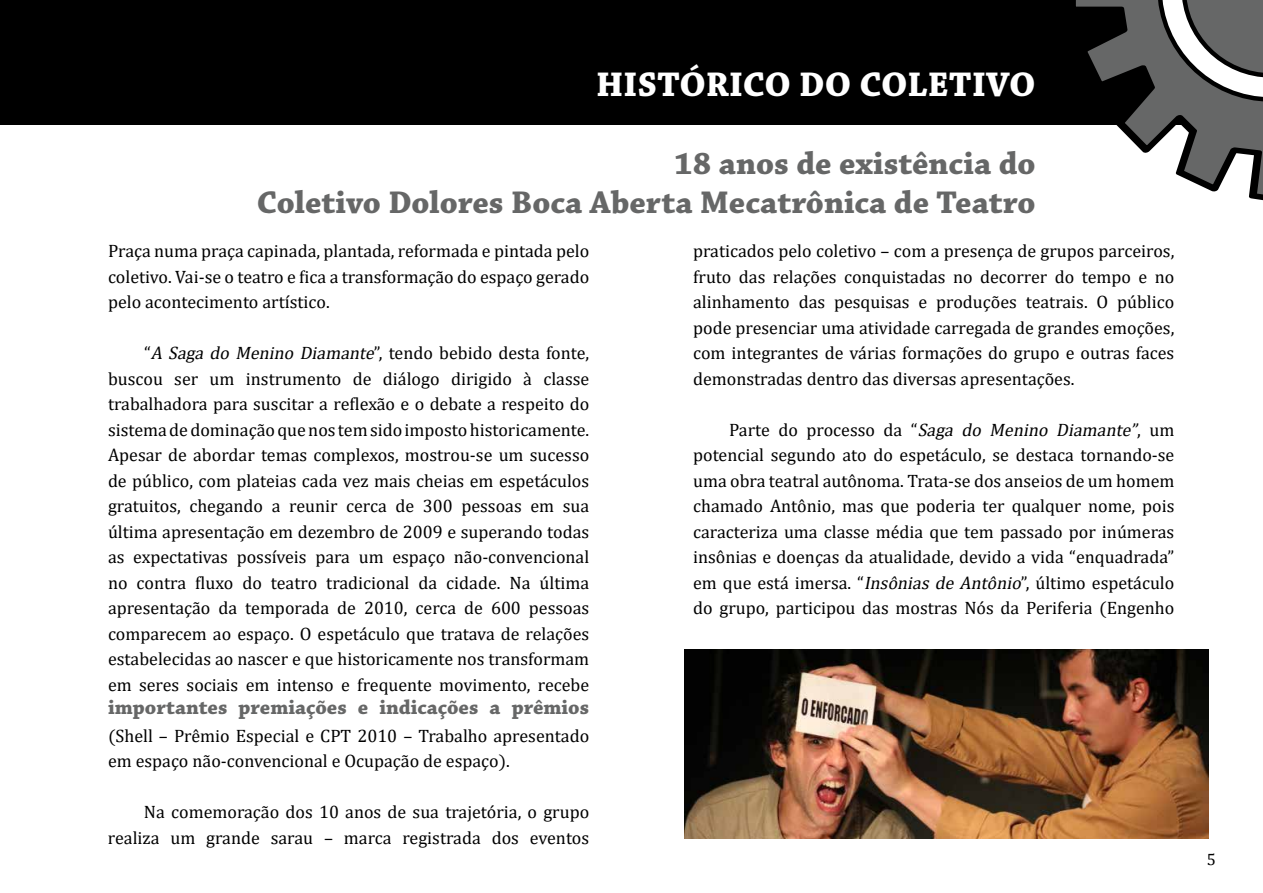
<style>
.page{position:relative;width:1263px;height:893px;background:#fff}
.page>*{position:absolute;margin:0;border:0;box-sizing:border-box;transform-origin:0 0}
.t1{font:700 36px "Chaparral Pro";color:#fff}
.t2{font:700 33px/39px "Chaparral Pro";color:#666767;text-align:right}
.t3{font:700 21px "Chaparral Pro";color:#666767}
.t4{font:18px/25.5px "Cambria Math";color:#000;text-align:justify}
.t5{font:16.5px "Cambria Math";color:#000}
.s1{font-style:italic}
</style>
<div class="page">
<div style="left:0;top:0;width:1263px;height:124px;background:#000"></div>
<svg style="left:1068px;top:0;width:195px;height:201px"></svg>
<img style="left:684px;top:650px;width:525px;height:189px">
<h1 class="t1" style="left:596px;top:63px;width:441px">HISTÓRICO DO COLETIVO</h1>
<h2 class="t2" style="left:257px;top:145px;width:780px">18 anos de existência do<br>Coletivo Dolores Boca Aberta Mecatrônica de Teatro</h2>
<p class="t4" style="left:108px;top:238px;width:483px">Praça numa praça capinada, plantada, reformada e pintada pelo coletivo. Vai-se o teatro e fica a transformação do espaço gerado pelo acontecimento artístico.</p>
<p class="t4" style="left:108px;top:340px;width:483px;text-indent:36px">“<span class="s1">ASagadoMeninoDiamante</span>”, tendo bebido desta fonte, buscou ser um instrumento de diálogo dirigido à classe trabalhadora para suscitar a reflexão e o debate a respeito do sistema de dominação que nos tem sido imposto historicamente.<br>Apesar de abordar temas complexos, mostrou-se um sucesso de público, com plateias cada vez mais cheias em espetáculos gratuitos, chegando a reunir cerca de 300 pessoas em sua última apresentação em dezembro de 2009 e superando todas as expectativas possíveis para um espaço não-convencional no contra fluxo do teatro tradicional da cidade. Na última apresentação da temporada de 2010, cerca de 600 pessoas comparecem ao espaço. O espetáculo que tratava de relações estabelecidas ao nascer e que historicamente nos transformam em seres sociais em intenso e frequente movimento, recebe</p>
<p class="t4" style="left:108px;top:723px;width:483px">(Shell – Prêmio Especial e CPT 2010 – Trabalho apresentado em espaço não-convencional e Ocupação de espaço).</p>
<p class="t4" style="left:108px;top:799px;width:483px;text-align:right">Na comemoração dos 10 anos de sua trajetória, o grupo realiza um grande sarau – marca registrada dos eventos</p>
<p class="t4" style="left:693px;top:238px;width:483px">praticados pelo coletivo – com a presença de grupos parceiros, fruto das relações conquistadas no decorrer do tempo e no alinhamento das pesquisas e produções teatrais. O público pode presenciar uma atividade carregada de grandes emoções, com integrantes de várias formações do grupo e outras faces demonstradas dentro das diversas apresentações.</p>
<p class="t4" style="left:693px;top:417px;width:483px;text-indent:36px">P a r t e d o p r o c e s s o d a “ <span class="s1">SagadoMeninoDiamante”</span>, u m potencial segundo ato do espetáculo, se destaca tornando-se uma obra teatral autônoma. Trata-se dos anseios de um homem chamado Antônio, mas que poderia ter qualquer nome, pois caracteriza uma classe média que tem passado por inúmeras insônias e doenças da atualidade, devido a vida “enquadrada” em que está imersa. “<span class="s1">InsôniasdeAntônio</span>”, último espetáculo do grupo, participou das mostras Nós da Periferia (Engenho</p>
<p class="t3" style="left:108px;top:695px;width:483px">importantes premiações e indicações a prêmios</p>
<p class="t5" style="left:1207px;top:849px;width:11px">5</p>
</div>
